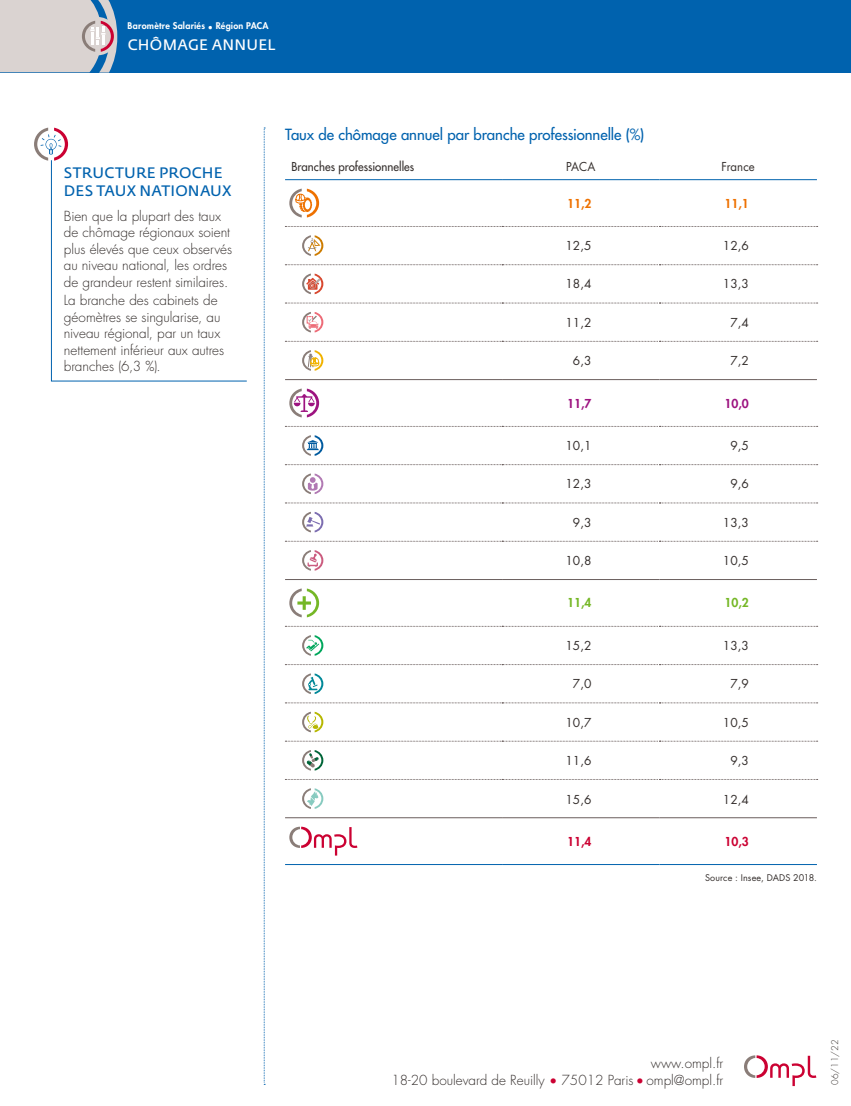
<style>
.page{position:relative;width:851px;height:1106px;background:#fff}
.page>*{position:absolute;margin:0;border:0;box-sizing:border-box;transform-origin:0 0}
.t1{font:500 15px "Futura Std";letter-spacing:-.005em;color:#0062ae}
.t2{font:15px/18px "Fedra Sans Std";letter-spacing:.01em;color:#0062ae}
.t3{font:15px "Fedra Sans Std";letter-spacing:.02em;color:#fff}
.t4{font:300 13.5px/16.5px "Futura Std";color:#352f2d}
.t5{font:12px "Futura Std";color:#352f2d}
.t6{font:500 12px "Futura Std";letter-spacing:.005em;color:#352f2d;scale:.95 1}
.t7{font:12px "Futura Std";color:#352f2d;scale:.95 1}
.t8{font:800 12px "Futura Std";color:#ee7100}
.t9{font:800 12px "Futura Std";color:#9d1380}
.t10{font:800 12px "Futura Std";color:#75b726}
.t11{font:800 12px "Futura Std";color:#cb0132}
.t12{font:800 9px "Futura Std";letter-spacing:.025em;color:#fff}
.t13{font:9px "Futura Std";letter-spacing:.015em;color:#352f2d}
.t14{font:300 9px "Futura Std";color:#352f2d}
.s1{color:#cb0132}
</style>
<div class="page">
<div style="left:0;top:0;width:850px;height:72px;background:#0062ae"></div>
<svg style="left:264px;top:128px;width:1px;height:957px"></svg>
<svg style="left:34px;top:128px;width:34px;height:33px"></svg>
<svg style="left:51px;top:159px;width:196px;height:223px"></svg>
<svg style="left:744px;top:1055px;width:72px;height:31px"></svg>
<svg style="left:0;top:0;width:117px;height:73px;background:#cbc8cc"></svg>
<svg style="left:502px;top:180px;width:314px;height:446px"></svg>
<hr style="left:502px;top:379px;width:157px;height:1px;background:#6a5e5d">
<hr style="left:659px;top:379px;width:157px;height:1px;background:#6a5e5d">
<hr style="left:502px;top:579px;width:157px;height:1px;background:#6a5e5d">
<hr style="left:659px;top:579px;width:157px;height:1px;background:#6a5e5d">
<hr style="left:285px;top:179px;width:217px;height:1px;background:#0062ae">
<svg style="left:285px;top:226px;width:532px;height:1px"></svg>
<svg style="left:285px;top:264px;width:532px;height:1px"></svg>
<svg style="left:285px;top:303px;width:532px;height:1px"></svg>
<svg style="left:285px;top:341px;width:532px;height:1px"></svg>
<svg style="left:285px;top:426px;width:532px;height:1px"></svg>
<svg style="left:285px;top:464px;width:532px;height:1px"></svg>
<svg style="left:285px;top:502px;width:532px;height:1px"></svg>
<svg style="left:285px;top:541px;width:532px;height:1px"></svg>
<hr style="left:285px;top:379px;width:217px;height:1px;background:#6a5e5d">
<hr style="left:285px;top:579px;width:217px;height:1px;background:#6a5e5d">
<hr style="left:285px;top:817px;width:217px;height:1px;background:#6a5e5d">
<hr style="left:502px;top:179px;width:157px;height:1px;background:#0062ae">
<hr style="left:659px;top:179px;width:157px;height:1px;background:#0062ae">
<hr style="left:285px;top:864px;width:217px;height:1px;background:#0062ae">
<hr style="left:502px;top:864px;width:157px;height:1px;background:#0062ae">
<hr style="left:659px;top:864px;width:157px;height:1px;background:#0062ae">
<svg style="left:285px;top:626px;width:532px;height:1px"></svg>
<svg style="left:285px;top:664px;width:532px;height:1px"></svg>
<svg style="left:285px;top:702px;width:532px;height:1px"></svg>
<svg style="left:285px;top:741px;width:532px;height:1px"></svg>
<hr style="left:502px;top:817px;width:157px;height:1px;background:#6a5e5d">
<hr style="left:659px;top:817px;width:157px;height:1px;background:#6a5e5d">
<svg style="left:285px;top:779px;width:532px;height:1px"></svg>
<svg style="left:289px;top:189px;width:30px;height:28px"></svg>
<svg style="left:302px;top:235px;width:21px;height:21px"></svg>
<svg style="left:302px;top:273px;width:21px;height:21px"></svg>
<svg style="left:302px;top:312px;width:21px;height:20px"></svg>
<svg style="left:302px;top:350px;width:21px;height:21px"></svg>
<svg style="left:289px;top:388px;width:30px;height:29px"></svg>
<svg style="left:302px;top:435px;width:21px;height:21px"></svg>
<svg style="left:302px;top:473px;width:21px;height:21px"></svg>
<svg style="left:302px;top:512px;width:21px;height:20px"></svg>
<svg style="left:302px;top:550px;width:21px;height:20px"></svg>
<svg style="left:289px;top:588px;width:30px;height:29px"></svg>
<svg style="left:302px;top:635px;width:21px;height:21px"></svg>
<svg style="left:302px;top:673px;width:21px;height:21px"></svg>
<svg style="left:302px;top:711px;width:21px;height:21px"></svg>
<svg style="left:302px;top:750px;width:21px;height:20px"></svg>
<svg style="left:302px;top:788px;width:21px;height:21px"></svg>
<svg style="left:289px;top:826px;width:68px;height:29px"></svg>
<p class="t12" style="left:128px;top:20px;width:142px">Baromètre Salariés • Région PACA</p>
<p class="t3" style="left:128px;top:35px;width:149px">CHÔMAGE ANNUEL</p>
<p class="t2" style="left:64px;top:163px;width:169px">STRUCTURE PROCHE<br>DES TAUX NATIONAUX</p>
<p class="t4" style="left:64px;top:208px;width:170px">Bien que la plupart des taux de chômage régionaux soient plus élevés que ceux observés au niveau national, les ordres de grandeur restent similaires.</p>
<p class="t4" style="left:64px;top:292px;width:162px">La branche des cabinets de géomètres se singularise, au niveau régional, par un taux nettement inférieur aux autres branches (6,3 %).</p>
<p class="t1" style="left:285px;top:125px;width:360px">Taux de chômage annuel par branche professionnelle (%)</p>
<p class="t6" style="left:291px;top:159px;width:131px">Branches professionnelles</p>
<p class="t7" style="left:566px;top:159px;width:32px">PACA</p>
<p class="t7" style="left:721px;top:159px;width:37px">France</p>
<p class="t8" style="left:567px;top:195px;width:26px">11,2</p>
<p class="t8" style="left:724px;top:195px;width:26px">11,1</p>
<p class="t5" style="left:565px;top:238px;width:27px">12,5</p>
<p class="t5" style="left:722px;top:238px;width:27px">12,6</p>
<p class="t5" style="left:565px;top:276px;width:27px">18,4</p>
<p class="t5" style="left:722px;top:276px;width:27px">13,3</p>
<p class="t5" style="left:565px;top:314px;width:27px">11,2</p>
<p class="t5" style="left:730px;top:314px;width:20px">7,4</p>
<p class="t5" style="left:573px;top:353px;width:20px">6,3</p>
<p class="t5" style="left:730px;top:353px;width:20px">7,2</p>
<p class="t9" style="left:567px;top:395px;width:26px">11,7</p>
<p class="t9" style="left:724px;top:395px;width:26px">10,0</p>
<p class="t5" style="left:565px;top:438px;width:27px">10,1</p>
<p class="t5" style="left:730px;top:438px;width:20px">9,5</p>
<p class="t5" style="left:565px;top:476px;width:27px">12,3</p>
<p class="t5" style="left:730px;top:476px;width:20px">9,6</p>
<p class="t5" style="left:573px;top:514px;width:20px">9,3</p>
<p class="t5" style="left:722px;top:514px;width:27px">13,3</p>
<p class="t5" style="left:565px;top:553px;width:27px">10,8</p>
<p class="t5" style="left:722px;top:553px;width:27px">10,5</p>
<p class="t10" style="left:567px;top:595px;width:26px">11,4</p>
<p class="t10" style="left:724px;top:595px;width:26px">10,2</p>
<p class="t5" style="left:565px;top:638px;width:27px">15,2</p>
<p class="t5" style="left:722px;top:638px;width:27px">13,3</p>
<p class="t5" style="left:573px;top:676px;width:20px">7,0</p>
<p class="t5" style="left:730px;top:676px;width:20px">7,9</p>
<p class="t5" style="left:565px;top:714px;width:27px">10,7</p>
<p class="t5" style="left:722px;top:714px;width:27px">10,5</p>
<p class="t5" style="left:565px;top:753px;width:27px">11,6</p>
<p class="t5" style="left:730px;top:753px;width:20px">9,3</p>
<p class="t5" style="left:565px;top:791px;width:27px">15,6</p>
<p class="t5" style="left:722px;top:791px;width:27px">12,4</p>
<p class="t11" style="left:567px;top:833px;width:26px">11,4</p>
<p class="t11" style="left:724px;top:833px;width:26px">10,3</p>
<p class="t13" style="left:705px;top:872px;width:113px">Source : Insee, DADS 2018.</p>
<p class="t4" style="left:391px;top:1055px;width:333px;text-align:right">www.ompl.fr<br>18-20 boulevard de Reuilly <span class="s1">•</span> 75012 Paris <span class="s1">•</span> ompl@ompl.fr</p>
<p class="t14" style="left:829px;top:1084px;width:46px;rotate:-90deg">06/11/22</p>
</div>
